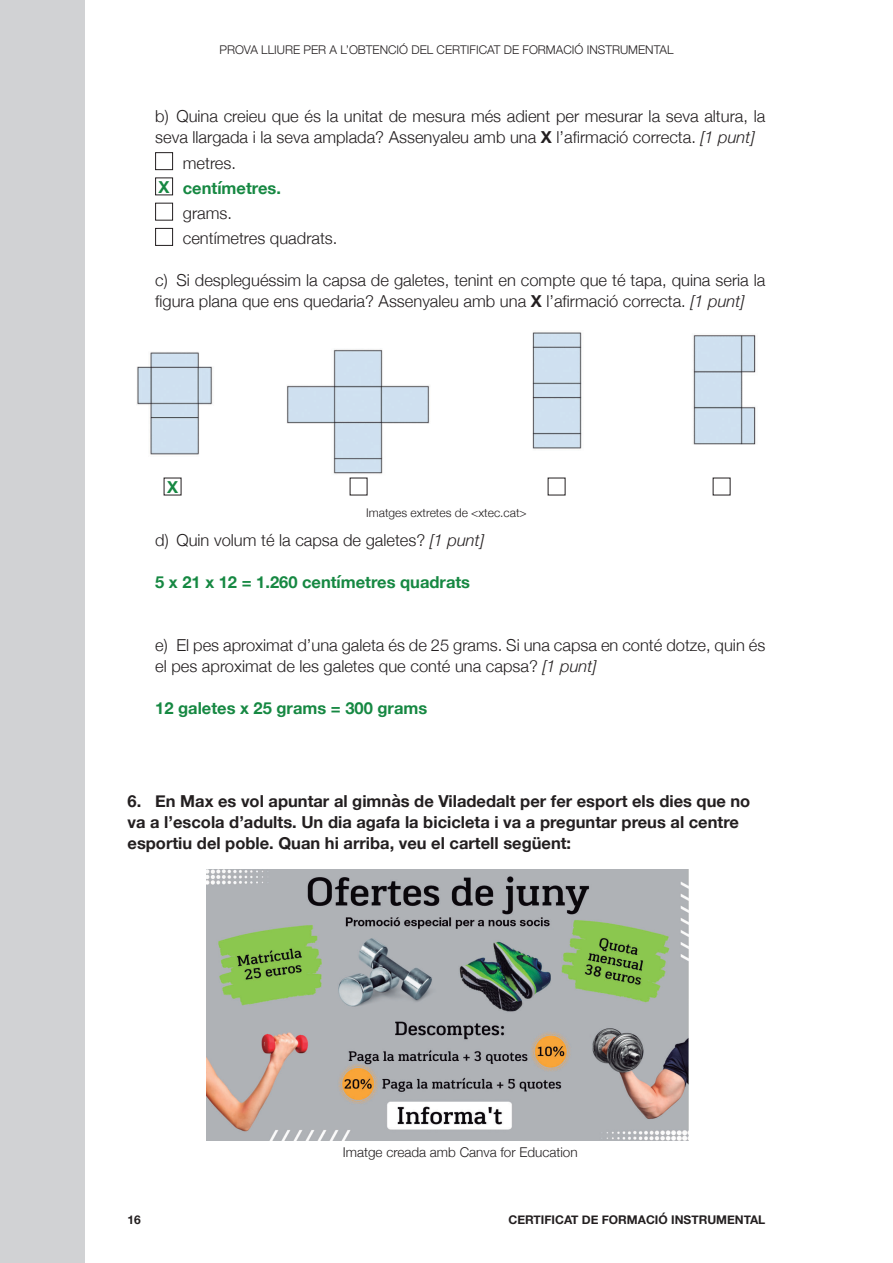
<style>
.page{position:relative;width:893px;height:1263px;background:#fff}
.page>*{position:absolute;margin:0;border:0;box-sizing:border-box;transform-origin:0 0}
.Subpregunta{font:300 16.5px/21px "Helvetica Neue";color:#231f20}
.Pregunta{font:700 16.5px/21px "Helvetica Neue";color:#231f20}
.Subpregunta-2{font:700 16.5px "Helvetica Neue";color:#168842}
.Text{font:700 16.5px "Helvetica Neue";color:#168842}
.Subpregunta-3{font:300 13.5px "Helvetica Neue";color:#231f20}
.Font{font:300 12px "Helvetica Neue";color:#231f20}
.t1{font:700 12px "Helvetica Neue";color:#231f20}
.s1{font-weight:700}
.s2{font-style:italic}
</style>
<div class="page">
<div style="left:0;top:0;width:85px;height:1263px;background:#d1d2d4"></div>
<div style="left:155px;top:152px;width:18px;height:18px;border:1px solid #231f20"></div>
<div style="left:155px;top:177px;width:18px;height:18px;border:1px solid #231f20"></div>
<div style="left:155px;top:203px;width:18px;height:18px;border:1px solid #231f20"></div>
<div style="left:155px;top:228px;width:18px;height:18px;border:1px solid #231f20"></div>
<img style="left:137px;top:332px;width:619px;height:147px">
<img style="left:206px;top:870px;width:482px;height:270px">
<p class="Font" style="left:219px;top:40px;width:456px">PROVA LLIURE PER A L’OBTENCIÓ DEL CERTIFICAT DE FORMACIÓ INSTRUMENTAL</p>
<p class="Subpregunta" style="left:155px;top:105px;width:612px">b) Quina creieu que és la unitat de mesura més adient per mesurar la seva altura, la seva llargada i la seva amplada? Assenyaleu amb una <span class="s1">X</span> l’afirmació correcta. <span class="s2">[1 punt]</span></p>
<p class="Subpregunta" style="left:183px;top:151px;width:55px">metres.</p>
<p class="Text" style="left:159px;top:174px;width:13px">X</p>
<p class="Subpregunta-2" style="left:183px;top:175px;width:100px">centímetres.</p>
<p class="Subpregunta" style="left:183px;top:201px;width:51px">grams.</p>
<p class="Subpregunta" style="left:183px;top:227px;width:156px">centímetres quadrats.</p>
<p class="Subpregunta" style="left:155px;top:269px;width:612px">c) Si despleguéssim la capsa de galetes, tenint en compte que té tapa, quina seria la figura plana que ens quedaria? Assenyaleu amb una <span class="s1">X</span> l’afirmació correcta. <span class="s2">[1 punt]</span></p>
<p class="Text" style="left:167px;top:474px;width:13px">X</p>
<p class="Font" style="left:366px;top:503px;width:162px">Imatges extretes de &lt;xtec.cat&gt;</p>
<p class="Subpregunta" style="left:155px;top:529px;width:330px">d) Quin volum té la capsa de galetes? <span class="s2">[1 punt]</span></p>
<p class="Subpregunta-2" style="left:155px;top:569px;width:316px">5 x 21 x 12 = 1.260 centímetres quadrats</p>
<p class="Subpregunta" style="left:155px;top:634px;width:612px">e) El pes aproximat d’una galeta és de 25 grams. Si una capsa en conté dotze, quin és el pes aproximat de les galetes que conté una capsa? <span class="s2">[1 punt]</span></p>
<p class="Subpregunta-2" style="left:155px;top:695px;width:274px">12 galetes x 25 grams = 300 grams</p>
<p class="Pregunta" style="left:128px;top:791px;width:624px">6. En Max es vol apuntar al gimnàs de Viladedalt per fer esport els dies que no va a l’escola d’adults. Un dia agafa la bicicleta i va a preguntar preus al centre esportiu del poble. Quan hi arriba, veu el cartell següent:</p>
<p class="Subpregunta-3" style="left:343px;top:1141px;width:236px">Imatge creada amb Canva for Education</p>
<p class="t1" style="left:128px;top:1210px;width:15px">16</p>
<p class="t1" style="left:508px;top:1210px;width:258px">CERTIFICAT DE FORMACIÓ INSTRUMENTAL</p>
</div>
